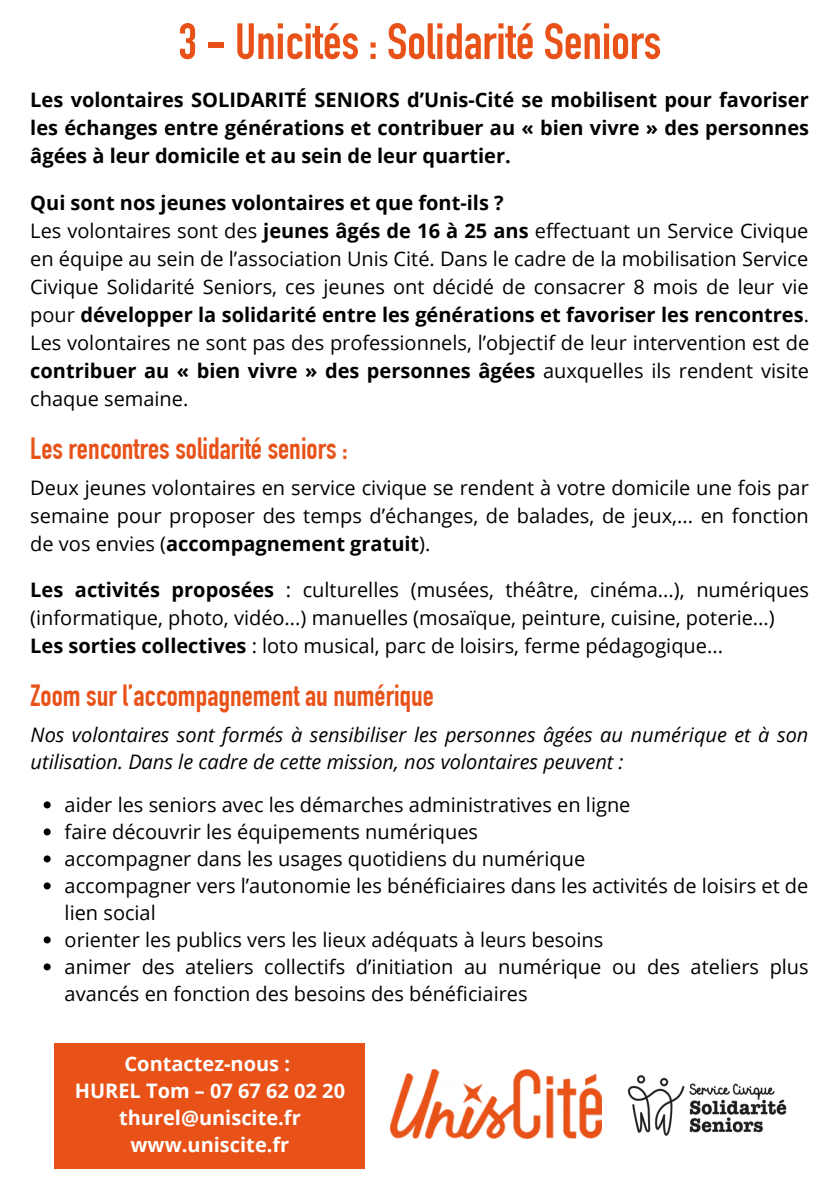
<style>
.page{position:relative;width:839px;height:1191px;background:#fff}
.page>*{position:absolute;margin:0;border:0;box-sizing:border-box;transform-origin:0 0}
.t1{font:700 50px "DIN Condensed";color:#e85218}
.t2{font:700 30px "DIN Condensed";color:#e85218}
.t3{font:20px/28px "Open Sans";color:#000}
.t4{font:700 20px/28px "Open Sans";color:#000;text-align:justify}
.t5{font:italic 20px/27px "Open Sans";color:#000}
.t6{font:700 20px/27px "Open Sans";color:#fff;text-align:center}
.s1{font-weight:700}
</style>
<div class="page">
<img style="left:390px;top:1069px;width:211px;height:69px">
<div style="left:54px;top:1043px;width:311px;height:126px;background:#e85218"></div>
<img style="left:627px;top:1075px;width:160px;height:61px">
<svg style="left:44px;top:801px;width:7px;height:7px"></svg>
<svg style="left:44px;top:828px;width:7px;height:7px"></svg>
<svg style="left:44px;top:855px;width:7px;height:7px"></svg>
<svg style="left:44px;top:882px;width:7px;height:7px"></svg>
<svg style="left:44px;top:936px;width:7px;height:7px"></svg>
<svg style="left:44px;top:963px;width:7px;height:7px"></svg>
<h1 class="t1" style="left:178px;top:23px;width:484px">3 - Unicités : Solidarité Seniors</h1>
<p class="t4" style="left:30px;top:86px;width:780px">Les volontaires SOLIDARITÉ SENIORS d’Unis-Cité se mobilisent pour favoriser les échanges entre générations et contribuer au « bien vivre » des personnes âgées à leur domicile et au sein de leur quartier.</p>
<p class="t3" style="left:30px;top:188px;width:780px"><span class="s1">Qui sont nos jeunes volontaires et que font-ils ?<br></span>Les volontaires sont des <span class="s1">jeunes âgés de 16 à 25 ans</span> effectuant un Service Civique en équipe au sein de l’association Unis Cité. Dans le cadre de la mobilisation Service Civique Solidarité Seniors, ces jeunes ont décidé de consacrer 8 mois de leur vie pour <span class="s1">développer la solidarité entre les générations et favoriser les rencontres</span>.<br>Les volontaires ne sont pas des professionnels, l’objectif de leur intervention est de <span class="s1">contribuer au « bien vivre » des personnes âgées</span> auxquelles ils rendent visite chaque semaine.</p>
<h2 class="t2" style="left:30px;top:437px;width:319px">Les rencontres solidarité seniors :</h2>
<p class="t3" style="left:30px;top:473px;width:780px;text-align:justify">Deux jeunes volontaires en service civique se rendent à votre domicile une fois par semaine pour proposer des temps d’échanges, de balades, de jeux,... en fonction de vos envies (<span class="s1">accompagnement gratuit</span>).</p>
<p class="t3" style="left:30px;top:576px;width:780px"><span class="s1">Les activités proposées</span> : culturelles (musées, théâtre, cinéma...), numériques (informatique, photo, vidéo...) manuelles (mosaïque, peinture, cuisine, poterie...)<br><span class="s1">Les sorties collectives</span> : loto musical, parc de loisirs, ferme pédagogique...</p>
<h2 class="t2" style="left:31px;top:685px;width:405px">Zoom sur l’accompagnement au numérique</h2>
<p class="t5" style="left:31px;top:721px;width:779px">Nos volontaires sont formés à sensibiliser les personnes âgées au numérique et à son utilisation. Dans le cadre de cette mission, nos volontaires peuvent :</p>
<p class="t3" style="left:65px;top:791px;width:745px;line-height:27px">aider les seniors avec les démarches administratives en ligne<br>faire découvrir les équipements numériques<br>accompagner dans les usages quotidiens du numérique<br>accompagner vers l’autonomie les bénéficiaires dans les activités de loisirs et de lien social<br>orienter les publics vers les lieux adéquats à leurs besoins<br>animer des ateliers collectifs d’initiation au numérique ou des ateliers plus avancés en fonction des besoins des bénéficiaires</p>
<p class="t6" style="left:75px;top:1050px;width:272px">Contactez-nous :<br>HUREL Tom – 07 67 62 02 20 thurel@uniscite.fr www.uniscite.fr</p>
</div>
